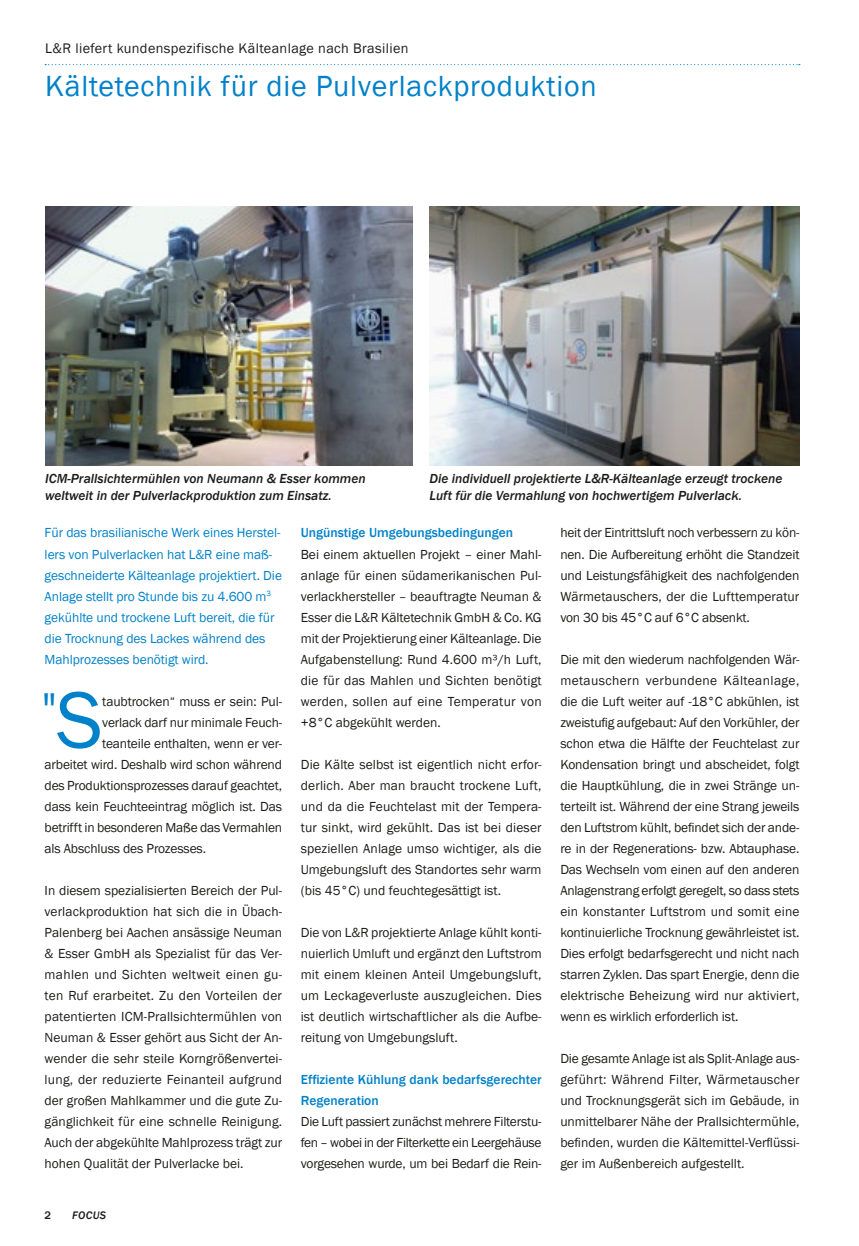
<style>
.page{position:relative;width:859px;height:1246px;background:#fff}
.page>*{position:absolute;margin:0;border:0;box-sizing:border-box;transform-origin:0 0}
.L_R_Text_1__Absatz{font:45.75px "Franklin Gothic";color:#0081c9}
._01_Cover_title_and{font:30px "Franklin Gothic";letter-spacing:.025em;color:#0081c9}
._01_Rubric{font:14.25px "Franklin Gothic";letter-spacing:.025em;color:#1d1d1b}
.L_R_Text{font:13.5px/21px "Franklin Gothic";color:#1d1d1b;text-align:justify}
.L_R_Text_1__Absatz-2{font:13.5px "Franklin Gothic";letter-spacing:-.01em;color:#1d1d1b}
.L_R_Einleitung{font:13.5px/21px "Franklin Gothic";letter-spacing:-.005em;color:#0081c9}
.L_R_Text-2{font:italic 500 13.5px/16.5px "Franklin Gothic";color:#1d1d1b}
.L_R_Text_1__Absatz-3{font:500 13.5px/21px "Franklin Gothic";color:#0081c9}
.t1{font:italic 500 11.25px "Franklin Gothic";letter-spacing:.03em;color:#1d1d1b}
.t2{font:500 11.25px "Franklin Gothic";color:#1d1d1b}
.s1{font-size:82.35px}
</style>
<div class="page">
<img style="left:45px;top:207px;width:368px;height:258px">
<img style="left:429px;top:207px;width:370px;height:258px">
<svg style="left:45px;top:64px;width:755px;height:1px"></svg>
<p class="_01_Rubric" style="left:45px;top:39px;width:365px">L&amp;R liefert kundenspezifische Kälteanlage nach Brasilien</p>
<p class="_01_Cover_title_and" style="left:45px;top:67px;width:553px">Kältetechnik für die Pulverlackproduktion</p>
<p class="L_R_Text-2" style="left:45px;top:471px;width:322px">ICM-Prallsichtermühlen von Neumann &amp; Esser kommen weltweit in der Pulverlackproduktion zum Einsatz.</p>
<p class="L_R_Text-2" style="left:429px;top:471px;width:354px">Die individuell projektierte L&amp;R-Kälteanlage erzeugt trockene<br>Luft für die Vermahlung von hochwertigem Pulverlack.</p>
<p class="L_R_Einleitung" style="left:45px;top:523px;width:239px">Für das brasilianische Werk eines Herstel&shy;lers von Pulverlacken hat L&amp;R eine maß&shy;geschneiderte Kälteanlage projektiert. Die Anlage stellt pro Stunde bis zu 4.600 m<sup>3 </sup>gekühlte und trockene Luft bereit, die für die Trocknung des Lackes während des Mahlprozesses benötigt wird.</p>
<p class="L_R_Text_1__Absatz" style="left:42px;top:680px;width:62px">"<span class="s1">S</span></p>
<p class="L_R_Text_1__Absatz-2" style="left:102px;top:693px;width:181px">taubtrocken“ muss er sein: Pul-</p>
<p class="L_R_Text_1__Absatz-2" style="left:102px;top:714px;width:181px">verlack darf nur minimale Feuch-</p>
<p class="L_R_Text_1__Absatz-2" style="left:102px;top:735px;width:181px">teanteile enthalten, wenn er ver-</p>
<p class="L_R_Text_1__Absatz-2" style="left:45px;top:756px;width:239px">arbeitet wird. Deshalb wird schon während</p>
<p class="L_R_Text_1__Absatz-2" style="left:45px;top:777px;width:239px">des Produktionsprozesses darauf geachtet,</p>
<p class="L_R_Text_1__Absatz-2" style="left:45px;top:798px;width:239px">dass kein Feuchteeintrag möglich ist. Das</p>
<p class="L_R_Text_1__Absatz-2" style="left:45px;top:819px;width:239px">betrifft in besonderen Maße das Vermahlen</p>
<p class="L_R_Text_1__Absatz-2" style="left:45px;top:840px;width:163px">als Abschluss des Prozesses.</p>
<p class="L_R_Text" style="left:45px;top:880px;width:239px">In diesem spezialisierten Bereich der Pul&shy;verlackproduktion hat sich die in Übach-Palenberg bei Aachen ansässige Neuman &amp; Esser GmbH als Spezialist für das Ver&shy;mahlen und Sichten weltweit einen gu&shy;ten Ruf erarbeitet. Zu den Vorteilen der patentierten ICM-Prallsichtermühlen von Neuman &amp; Esser gehört aus Sicht der An&shy;wender die sehr steile Korngrößenvertei&shy;lung, der reduzierte Feinanteil aufgrund der großen Mahlkammer und die gute Zu&shy;gänglichkeit für eine schnelle Reinigung.<br>Auch der abgekühlte Mahlprozess trägt zur hohen Qualität der Pulverlacke bei.</p>
<p class="t2" style="left:45px;top:1208px;width:8px">2</p>
<p class="t1" style="left:72px;top:1208px;width:35px">FOCUS</p>
<p class="L_R_Text_1__Absatz-3" style="left:301px;top:523px;width:214px">Ungünstige Umgebungsbedingungen</p>
<p class="L_R_Text" style="left:301px;top:544px;width:242px">Bei einem aktuellen Projekt – einer Mahl&shy;anlage für einen südamerikanischen Pul&shy;verlackhersteller – beauftragte Neuman &amp; Esser die L&amp;R Kältetechnik GmbH &amp; Co. KG mit der Projektierung einer Kälteanlage. Die Aufgabenstellung: Rund 4.600 m³/h Luft, die für das Mahlen und Sichten benötigt werden, sollen auf eine Temperatur von +8°C abgekühlt werden.</p>
<p class="L_R_Text" style="left:301px;top:754px;width:242px">Die Kälte selbst ist eigentlich nicht erfor&shy;derlich. Aber man braucht trockene Luft, und da die Feuchtelast mit der Tempera&shy;tur sinkt, wird gekühlt. Das ist bei dieser speziellen Anlage umso wichtiger, als die Umgebungsluft des Standortes sehr warm (bis 45°C) und feuchtegesättigt ist.</p>
<p class="L_R_Text" style="left:301px;top:922px;width:242px">Die von L&amp;R projektierte Anlage kühlt konti&shy;nuierlich Umluft und ergänzt den Luftstrom mit einem kleinen Anteil Umgebungsluft, um Leckageverluste auszugleichen. Dies ist deutlich wirtschaftlicher als die Aufbe&shy;reitung von Umgebungsluft.</p>
<p class="L_R_Text_1__Absatz-3" style="left:301px;top:1069px;width:242px">Effiziente Kühlung dank bedarfsgerechter<br>Regeneration</p>
<p class="L_R_Text" style="left:301px;top:1111px;width:242px">Die Luft passiert zunächst mehrere Filterstu&shy;fen – wobei in der Filterkette ein Leergehäuse vorgesehen wurde, um bei Bedarf die Rein-</p>
<p class="L_R_Text" style="left:560px;top:523px;width:241px">heit der Eintrittsluft noch verbessern zu kön&shy;nen. Die Aufbereitung erhöht die Standzeit und Leistungsfähigkeit des nachfolgenden Wärmetauschers, der die Lufttemperatur von 30 bis 45°C auf 6°C absenkt.</p>
<p class="L_R_Text" style="left:560px;top:649px;width:241px">Die mit den wiederum nachfolgenden Wär&shy;metauschern verbundene Kälteanlage, die die Luft weiter auf -18°C abkühlen, ist zweistufig aufgebaut: Auf den Vorkühler, der schon etwa die Hälfte der Feuchtelast zur Kondensation bringt und abscheidet, folgt die Hauptkühlung, die in zwei Stränge un&shy;terteilt ist. Während der eine Strang jeweils den Luftstrom kühlt, befindet sich der ande&shy;re in der Regenerations- bzw. Abtauphase.<br>Das Wechseln vom einen auf den anderen Anlagenstrang erfolgt geregelt, so dass stets ein konstanter Luftstrom und somit eine kontinuierliche Trocknung gewährleistet ist.<br>Dies erfolgt bedarfsgerecht und nicht nach starren Zyklen. Das spart Energie, denn die elektrische Beheizung wird nur aktiviert, wenn es wirklich erforderlich ist.</p>
<p class="L_R_Text" style="left:560px;top:1048px;width:241px">Die gesamte Anlage ist als Split-Anlage aus&shy;geführt: Während Filter, Wärmetauscher und Trocknungsgerät sich im Gebäude, in unmittelbarer Nähe der Prallsichtermühle, befinden, wurden die Kältemittel-Verflüssi&shy;ger im Außenbereich aufgestellt.</p>
</div>
